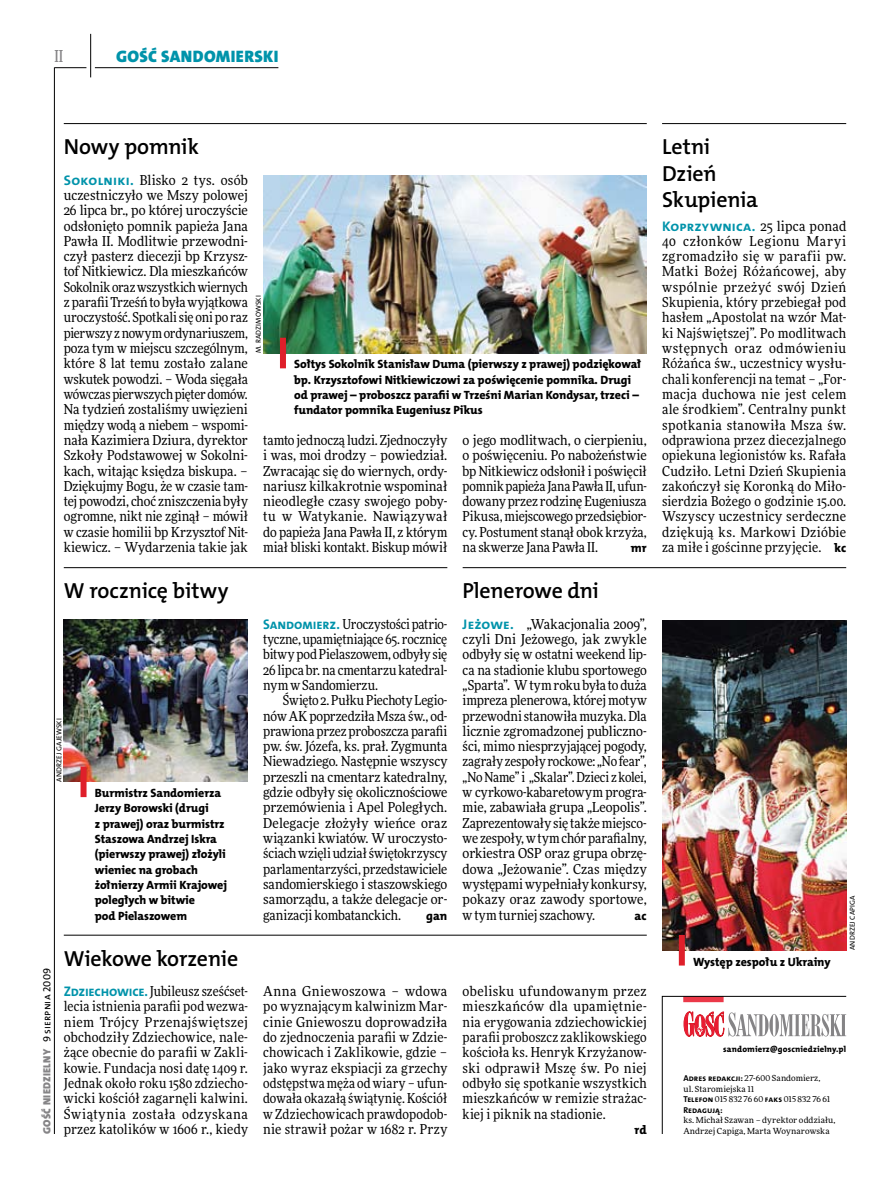
<style>
.page{position:relative;width:893px;height:1191px;background:#fff}
.page>*{position:absolute;margin:0;border:0;box-sizing:border-box;transform-origin:0 0}
.t1{font:21.9px/26.7px "The Mix HP6 Se Bld";letter-spacing:-.01em;color:#000}
.t2{font:16.65px "The Mix HP9 Blk";letter-spacing:.02em;color:#0093aa}
.t3{font:500 16.5px "Freeday Narrow";color:#858486;scale:.9 1}
.t4{font:13.95px "The Mix HP7 Bld";letter-spacing:.01em;color:#0093aa}
.t5{font:13.65px/15.3px "Freeday Narrow News";letter-spacing:.005em;color:#000;text-align:justify}
.t6{font:12.3px "The Mix HP8 Ex Bld";color:#000}
.t7{font:12px/15.3px "The Mix HP8 Ex Bld";letter-spacing:.005em;color:#000}
.t8{font:10.5px "The Mix HP9 Blk";letter-spacing:.025em;color:#858486}
.t9{font:8.55px "The Mix HP8 Ex Bld";letter-spacing:.04em;color:#000}
.t10{font:8.55px "The Mix HP7 Bld";color:#000}
.t11{font:8.4px/10.5px "Freeday News";letter-spacing:.01em;color:#000}
.t12{font:7.2px "The Mix HP5 Plain";letter-spacing:.015em;color:#000}
.s1{font-family:"The Mix HP7 Bld";font-size:13.95px;color:#0093aa}
.s2{font-family:"Freeday Narrow News";font-size:13.65px;color:#000}
.s3{font-family:"The Mix HP8 Ex Bld";font-size:12.3px}
.s4{font-family:"The Mix HP5 Plain";color:#000}
.s5{font-family:"The Mix HP7 Bld";font-size:8.55px}
</style>
<div class="page">
<hr style="left:54px;top:67px;width:1px;height:1067px;background:#000">
<hr style="left:90px;top:34px;width:1px;height:43px;background:#000">
<hr style="left:54px;top:67px;width:32px;height:1px;background:#000">
<hr style="left:95px;top:67px;width:183px;height:1px;background:#000">
<svg style="left:662px;top:996px;width:185px;height:138px"></svg>
<hr style="left:64px;top:123px;width:583px;height:1px;background:#000">
<img style="left:263px;top:175px;width:384px;height:178px">
<div style="left:280px;top:338px;width:6px;height:30px;background:#df1f2a"></div>
<hr style="left:662px;top:123px;width:184px;height:1px;background:#000">
<hr style="left:64px;top:567px;width:383px;height:1px;background:#000">
<img style="left:64px;top:619px;width:184px;height:163px">
<div style="left:81px;top:766px;width:6px;height:31px;background:#df1f2a"></div>
<hr style="left:463px;top:567px;width:383px;height:1px;background:#000">
<hr style="left:64px;top:935px;width:583px;height:1px;background:#000">
<img style="left:662px;top:620px;width:184px;height:330px">
<div style="left:679px;top:935px;width:6px;height:30px;background:#df1f2a"></div>
<p class="t3" style="left:54px;top:46px;width:11px">II</p>
<p class="t2" style="left:116px;top:46px;width:164px">GOŚĆ SANDOMIERSKI</p>
<h1 class="t1" style="left:64px;top:133px;width:137px">Nowy pomnik</h1>
<p class="t5" style="left:64px;top:172px;width:186px"><span class="s1">Sokolniki.</span> Blisko 2 tys. osób uczestniczyło we Mszy polowej 26 lipca br., po której uroczyście odsłonięto pomnik papieża Jana Pawła II. Modlitwie przewodni&shy;czył pasterz diecezji bp Krzysz&shy;tof Nitkiewicz. Dla mieszkańców Sokolnik oraz wszystkich wiernych z parafii Trześń to była wyjątkowa uroczystość. Spotkalisię oni po raz pierwszy znowym ordynariuszem, poza tym w miejscu szczególnym, które 8 lat temu zostało zalane wskutek powodzi. – Woda sięgała wówczas pierwszych pięter domów.<br>Na tydzień zostaliśmy uwięzieni między wodą a niebem – wspomi&shy;nała Kazimiera Dziura, dyrektor Szkoły Podstawowej w Sokolni&shy;kach, witając księdza biskupa. – Dziękujmy Bogu, że w czasie tam&shy;tej powodzi, choć zniszczenia były ogromne, nikt nie zginął – mówił w czasie homilii bp Krzysztof Nit&shy;kiewicz. – Wydarzenia takie jak</p>
<p class="t12" style="left:254px;top:353px;width:59px;rotate:-90deg">M. Radzimowski</p>
<p class="t7" style="left:294px;top:357px;width:349px">Sołtys Sokolnik Stanisław Duma (pierwszy z prawej) podziękował bp. Krzysztofowi Nitkiewiczowi za poświęcenie pomnika. Drugi od prawej – proboszcz parafii w Trześni Marian Kondysar, trzeci – fundator pomnika Eugeniusz Pikus</p>
<p class="t5" style="left:263px;top:432px;width:186px">tamto jednoczą ludzi. Zjednoczyły i was, moi drodzy – powiedział.<br>Zwracając się do wiernych, ordy&shy;nariusz kilkakrotnie wspominał nieodległe czasy swojego poby&shy;tu w Watykanie. Nawiązywał do papieża Jana Pawła II, z którym miał bliski kontakt. Biskup mówił</p>
<p class="t5" style="left:463px;top:432px;width:186px">o jego modlitwach, o cierpieniu, o poświęceniu. Po nabożeństwie bp Nitkiewicz odsłonił i poświęcił pomnik papieża Jana Pawła II, ufun&shy;dowany przez rodzinę Eugeniusza Pikusa, miejscowego przedsiębior&shy;cy. Postument stanął obok krzyża, na skwerze Jana Pawła II.</p>
<p class="t6" style="left:631px;top:540px;width:17px">mr</p>
<h1 class="t1" style="left:662px;top:133px;width:98px">Letni<br>Dzień<br>Skupienia</h1>
<p class="t4" style="left:662px;top:217px;width:186px">Koprzywnica. <span class="s2">25 lipca ponad</span></p>
<p class="t5" style="left:662px;top:233px;width:186px">40 członków Legionu Maryi zgromadziło się w parafii pw.<br>Matki Bożej Różańcowej, aby wspólnie przeżyć swój Dzień Skupienia, który przebiegał pod hasłem „Apostolat na wzór Mat&shy;ki Najświętszej”. Po modlitwach wstępnych oraz odmówieniu Różańca św., uczestnicy wysłu&shy;chali konferencji na temat – „For&shy;macja duchowa nie jest celem ale środkiem”. Centralny punkt spotkania stanowiła Msza św. odprawiona przez diecezjalnego opiekuna legionistów ks. Rafała Cudziło. Letni Dzień Skupienia zakończył się Koronką do Miło&shy;sierdzia Bożego o godzinie 15.00.<br>Wszyscy uczestnicy serdeczne dziękują ks. Markowi Dzióbie za miłe i gościnne przyjęcie. <span class="s3">kc</span></p>
<h1 class="t1" style="left:64px;top:577px;width:166px">W rocznicę bitwy</h1>
<h1 class="t1" style="left:463px;top:577px;width:138px">Plenerowe dni</h1>
<p class="t5" style="left:463px;top:616px;width:186px"><span class="s1">Jeżowe.</span> „Wakacjonalia 2009”, czyli Dni Jeżowego, jak zwykle odbyły się w ostatni weekend lip&shy;ca na stadionie klubu sportowego „Sparta”. W tym roku była to duża impreza plenerowa, której motyw przewodni stanowiła muzyka. Dla licznie zgromadzonej publiczno&shy;ści, mimo niesprzyjającej pogody, zagrały zespoły rockowe: „No fear”, „No Name” i „Skalar”. Dzieci z kolei, w cyrkowo-kabaretowym progra&shy;mie, zabawiała grupa „Leopolis”.<br>Zaprezentowały się także miejsco&shy;we zespoły, w tym chór parafialny, orkiestra OSP oraz grupa obrzę&shy;dowa „Jeżowanie”. Czas między występami wypełniały konkursy, pokazy oraz zawody sportowe, w tym turniej szachowy.</p>
<p class="t5" style="left:263px;top:616px;width:186px"><span class="s1">Sandomierz.</span> Uroczystości patrio&shy;tyczne, upamiętniające 65. rocznicę bitwy pod Pielaszowem, odbyły się 26 lipca br. na cmentarzu katedral&shy;nym w Sandomierzu.</p>
<p class="t5" style="left:263px;top:692px;width:186px;text-indent:20px">Święto 2. Pułku Piechoty Legio&shy;nów AK poprzedziła Msza św., od&shy;prawiona przez proboszcza parafii pw. św. Józefa, ks. prał. Zygmunta Niewadziego. Następnie wszyscy przeszli na cmentarz katedralny, gdzie odbyły się okolicznościowe przemówienia i Apel Poległych.<br>Delegacje złożyły wieńce oraz wiązanki kwiatów. W uroczysto&shy;ściach wzięli udział świętokrzyscy parlamentarzyści, przedstawiciele sandomierskiego i staszowskiego samorządu, a także delegacje or&shy;ganizacji kombatanckich.</p>
<p class="t12" style="left:54px;top:781px;width:65px;rotate:-90deg">Andrzej Gajewski</p>
<p class="t7" style="left:95px;top:785px;width:134px">Burmistrz Sandomierza<br>Jerzy Borowski (drugi<br>z prawej) oraz burmistrz<br>Staszowa Andrzej Iskra (pierwszy prawej) złożyli wieniec na grobach żołnierzy Armii Krajowej poległych w bitwie<br>pod Pielaszowem</p>
<p class="t12" style="left:848px;top:950px;width:56px;rotate:-90deg">Andrzej Capiga</p>
<p class="t6" style="left:635px;top:907px;width:14px">ac</p>
<p class="t6" style="left:426px;top:907px;width:23px">gan</p>
<h1 class="t1" style="left:64px;top:945px;width:176px">Wiekowe korzenie</h1>
<p class="t7" style="left:693px;top:954px;width:139px">Występ zespołu z Ukrainy</p>
<p class="t8" style="left:40px;top:1134px;width:167px;rotate:-90deg">GOŚĆ NIEDZIELNY <span class="s4">9 sierpnia 2009</span></p>
<p class="t5" style="left:64px;top:983px;width:186px"><span class="s1">Zdziechowice.</span> Jubileusz sześćset&shy;lecia istnienia parafii pod wezwa&shy;niem Trójcy Przenajświętszej obchodziły Zdziechowice, nale&shy;żące obecnie do parafii w Zakli&shy;kowie. Fundacja nosi datę 1409 r.<br>Jednak około roku 1580 zdziecho&shy;wicki kościół zagarnęli kalwini.<br>Świątynia została odzyskana przez katolików w 1606 r., kiedy</p>
<p class="t5" style="left:263px;top:983px;width:186px">Anna Gniewoszowa – wdowa po wyznającym kalwinizm Mar&shy;cinie Gniewoszu doprowadziła do zjednoczenia parafii w Zdzie&shy;chowicach i Zaklikowie, gdzie – jako wyraz ekspiacji za grzechy odstępstwa męża od wiary – ufun&shy;dowała okazałą świątynię. Kościół w Zdziechowicach prawdopodob&shy;nie strawił pożar w 1682 r. Przy</p>
<p class="t5" style="left:463px;top:983px;width:186px">obelisku ufundowanym przez mieszkańców dla upamiętnie&shy;nia erygowania zdziechowickiej parafii proboszcz zaklikowskiego kościoła ks. Henryk Krzyżanow&shy;ski odprawił Mszę św. Po niej odbyło się spotkanie wszystkich mieszkańców w remizie strażac&shy;kiej i piknik na stadionie.</p>
<p class="t9" style="left:723px;top:1043px;width:124px">sandomierz@goscniedzielny.pl</p>
<p class="t11" style="left:683px;top:1073px;width:148px"><span class="s5">Adres redakcji:</span> 27-600 Sandomierz, ul. Staromiejska 11<br><span class="s5">Telefon</span> 015 832 76 60 <span class="s5">faks</span> 015 832 76 61</p>
<p class="t10" style="left:683px;top:1104px;width:41px">Redagują:</p>
<p class="t11" style="left:683px;top:1115px;width:154px">ks. Michał Szawan – dyrektor oddziału,<br>Andrzej Capiga, Marta Woynarowska</p>
<p class="t6" style="left:635px;top:1122px;width:14px">rd</p>
</div>
